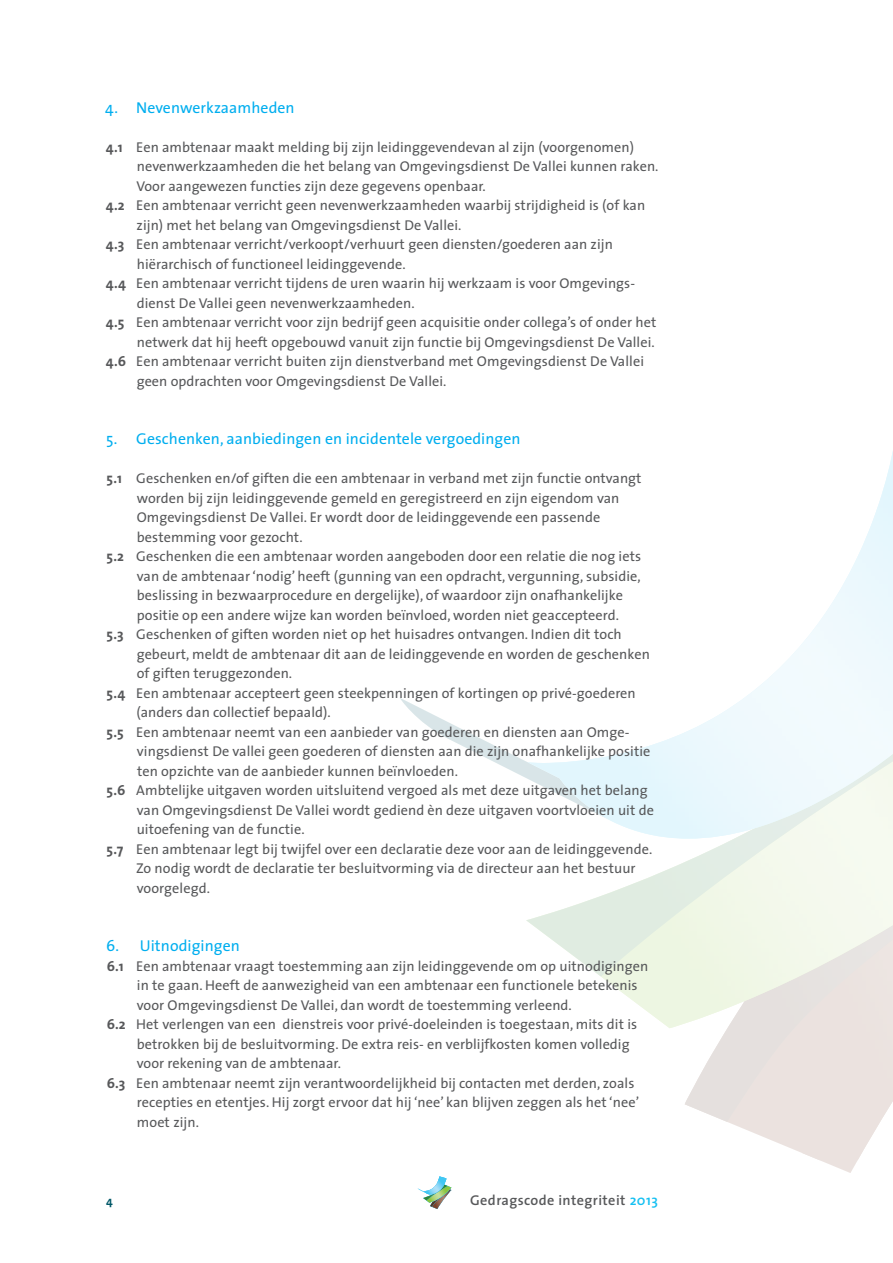
<style>
.page{position:relative;width:893px;height:1263px;background:#fff}
.page>*{position:absolute;margin:0;border:0;box-sizing:border-box;transform-origin:0 0}
.tussenkop_2{font:15.75px "The Sans";letter-spacing:.005em;color:#00aeef}
.plat{font:14.25px/19.5px "The Sans";letter-spacing:.005em;color:#57585a}
.t1{font:600 14.25px "The Sans";letter-spacing:.03em;color:#57585a}
.t2{font:700 12px "The Sans";color:#005767}
.s1{font-weight:700}
.s2{color:#15c0f2}
</style>
<div class="page">
<svg style="left:728px;top:1122px;width:130px;height:51px"></svg>
<img style="left:802px;top:1122px;width:78px;height:38px">
<svg style="left:400px;top:698px;width:128px;height:81px"></svg>
<svg style="left:701px;top:839px;width:192px;height:16px;fill:#f5f9ef"></svg>
<svg style="left:418px;top:1178px;width:33px;height:31px"></svg>
<img style="left:423px;top:1176px;width:23px;height:18px">
<p class="tussenkop_2" style="left:105px;top:94px;width:191px">4. Nevenwerkzaamheden</p>
<p class="plat" style="left:136px;top:136px;width:523px;text-indent:-31px"><span class="s1">4.1</span> Een ambtenaar maakt melding bij zijn leidinggevendevan al zijn (voorgenomen) nevenwerkzaamheden die het belang van Omgevingsdienst De Vallei kunnen raken.<br>Voor aangewezen functies zijn deze gegevens openbaar.</p>
<p class="plat" style="left:137px;top:195px;width:510px;text-indent:-31px"><span class="s1">4.2</span> Een ambtenaar verricht geen nevenwerkzaamheden waarbij strijdigheid is (of kan zijn) met het belang van Omgevingsdienst De Vallei.</p>
<p class="plat" style="left:137px;top:234px;width:477px;text-indent:-31px"><span class="s1">4.3</span> Een ambtenaar verricht/verkoopt/verhuurt geen diensten/goederen aan zijn hiërarchisch of functioneel leidinggevende.</p>
<p class="plat" style="left:137px;top:273px;width:500px;text-indent:-31px"><span class="s1">4.4</span> Een ambtenaar verricht tijdens de uren waarin hij werkzaam is voor Omgevings&shy;dienst De Vallei geen nevenwerkzaamheden.</p>
<p class="plat" style="left:106px;top:312px;width:552px;text-align:right"><span class="s1">4.5</span> Een ambtenaar verricht voor zijn bedrijf geen acquisitie onder collega’s of onder het netwerk dat hij heeft opgebouwd vanuit zijn functie bij Omgevingsdienst De Vallei.</p>
<p class="plat" style="left:137px;top:351px;width:509px;text-indent:-31px"><span class="s1">4.6</span> Een ambtenaar verricht buiten zijn dienstverband met Omgevingsdienst De Vallei geen opdrachten voor Omgevingsdienst De Vallei.</p>
<p class="tussenkop_2" style="left:106px;top:426px;width:416px">5. Geschenken, aanbiedingen en incidentele vergoedingen</p>
<p class="plat" style="left:137px;top:468px;width:506px;text-indent:-30px"><span class="s1">5.1</span> Geschenken en/of giften die een ambtenaar in verband met zijn functie ontvangt worden bij zijn leidinggevende gemeld en geregistreerd en zijn eigendom van Omgevingsdienst De Vallei. Er wordt door de leidinggevende een passende bestemming voor gezocht.</p>
<p class="plat" style="left:137px;top:546px;width:506px;text-indent:-30px"><span class="s1">5.2</span> Geschenken die een ambtenaar worden aangeboden door een relatie die nog iets van de ambtenaar ‘nodig’ heeft (gunning van een opdracht, vergunning, subsidie, beslissing in bezwaarprocedure en dergelijke), of waardoor zijn onafhankelijke positie op een andere wijze kan worden beïnvloed, worden niet geaccepteerd.</p>
<p class="plat" style="left:137px;top:624px;width:515px;text-indent:-30px"><span class="s1">5.3</span> Geschenken of giften worden niet op het huisadres ontvangen. Indien dit toch gebeurt, meldt de ambtenaar dit aan de leidinggevende en worden de geschenken of giften teruggezonden.</p>
<p class="plat" style="left:136px;top:682px;width:501px;text-indent:-30px"><span class="s1">5.4</span> Een ambtenaar accepteert geen steekpenningen of kortingen op privé-goederen (anders dan collectief bepaald).</p>
<p class="plat" style="left:137px;top:721px;width:515px;text-indent:-30px"><span class="s1">5.5</span> Een ambtenaar neemt van een aanbieder van goederen en diensten aan Omge&shy;vingsdienst De vallei geen goederen of diensten aan die zijn onafhankelijke positie ten opzichte van de aanbieder kunnen beïnvloeden.</p>
<p class="plat" style="left:137px;top:780px;width:519px;text-indent:-30px"><span class="s1">5.6</span> Ambtelijke uitgaven worden uitsluitend vergoed als met deze uitgaven het belang van Omgevingsdienst De Vallei wordt gediend èn deze uitgaven voortvloeien uit de uitoefening van de functie.</p>
<p class="plat" style="left:136px;top:838px;width:518px;text-indent:-30px"><span class="s1">5.7</span> Een ambtenaar legt bij twijfel over een declaratie deze voor aan de leidinggevende.<br>Zo nodig wordt de declaratie ter besluitvorming via de directeur aan het bestuur voorgelegd.</p>
<p class="tussenkop_2" style="left:106px;top:933px;width:135px">6. Uitnodigingen</p>
<p class="plat" style="left:137px;top:955px;width:513px;text-indent:-30px"><span class="s1">6.1</span> Een ambtenaar vraagt toestemming aan zijn leidinggevende om op uitnodigingen in te gaan. Heeft de aanwezigheid van een ambtenaar een functionele betekenis voor Omgevingsdienst De Vallei, dan wordt de toestemming verleend.</p>
<p class="plat" style="left:137px;top:1014px;width:502px;text-indent:-30px"><span class="s1">6.2</span> Het verlengen van een dienstreis voor privé-doeleinden is toegestaan, mits dit is betrokken bij de besluitvorming. De extra reis- en verblijfkosten komen volledig voor rekening van de ambtenaar.</p>
<p class="plat" style="left:137px;top:1072px;width:504px;text-indent:-30px"><span class="s1">6.3</span> Een ambtenaar neemt zijn verantwoordelijkheid bij contacten met derden, zoals recepties en etentjes. Hij zorgt ervoor dat hij ‘nee’ kan blijven zeggen als het ‘nee’ moet zijn.</p>
<p class="t2" style="left:106px;top:1190px;width:8px">4</p>
<p class="t1" style="left:470px;top:1188px;width:189px">Gedragscode integriteit <span class="s2">2013</span></p>
</div>
